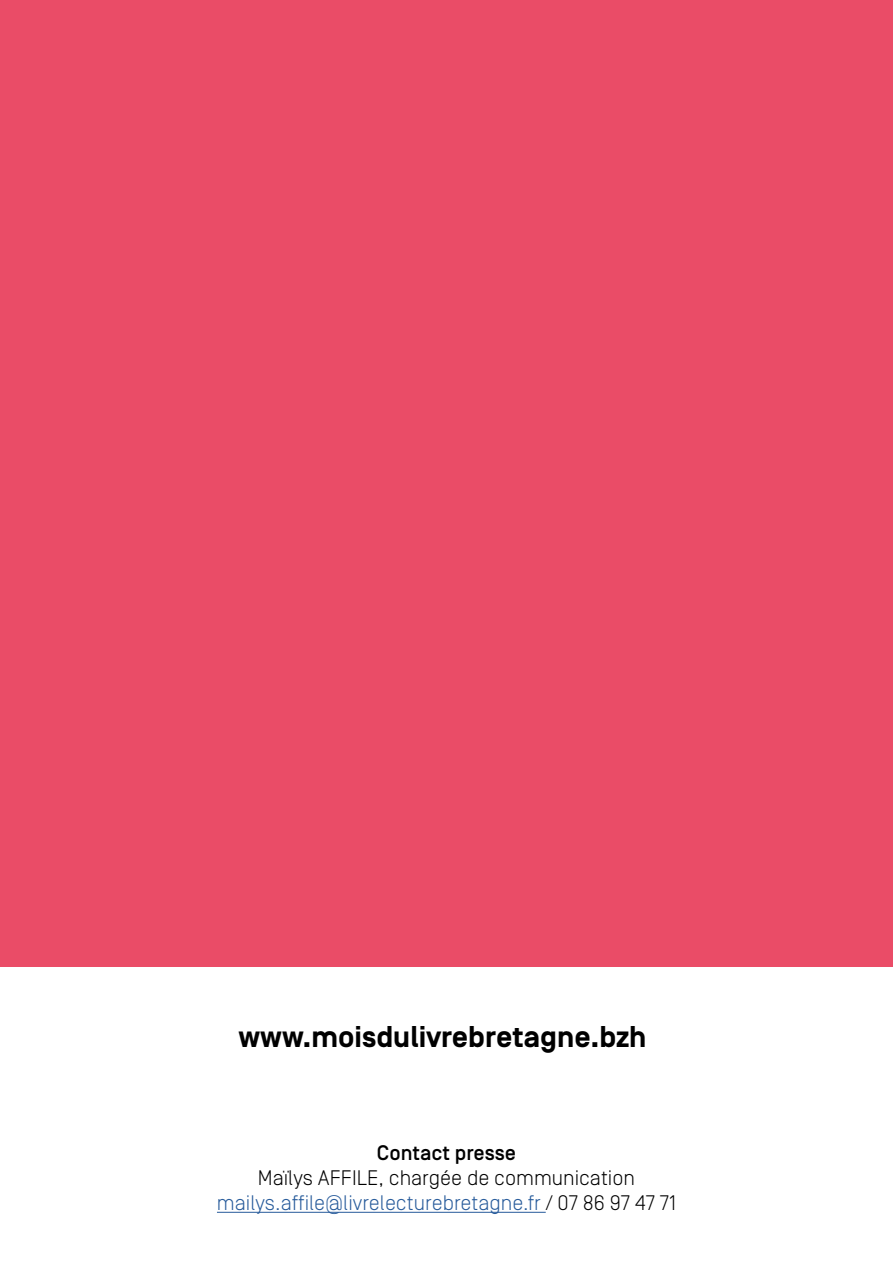
<style>
.page{position:relative;width:893px;height:1263px;background:#fff}
.page>*{position:absolute;margin:0;border:0;box-sizing:border-box;transform-origin:0 0}
.t1{font:700 30px "Simplon Norm";color:#000}
.t2{font:300 21px/25.2px "Simplon Norm";color:#000;text-align:center}
.t3{font:500 21px "Simplon Norm";color:#000}
.s1{color:#275b9b}
</style>
<div class="page">
<div style="left:0;top:0;width:893px;height:966px;background:#ea4c67"></div>
<hr style="left:217px;top:1212px;width:329px;height:1px;background:#275b9b">
<h1 class="t1" style="left:239px;top:1021px;width:409px">www.moisdulivrebretagne.bzh</h1>
<p class="t3" style="left:377px;top:1141px;width:141px">Contact presse</p>
<p class="t2" style="left:217px;top:1165px;width:461px">Maïlys AFFILE, chargée de communication <span class="s1">mailys.affile@livrelecturebretagne.fr</span> / 07 86 97 47 71</p>
</div>
